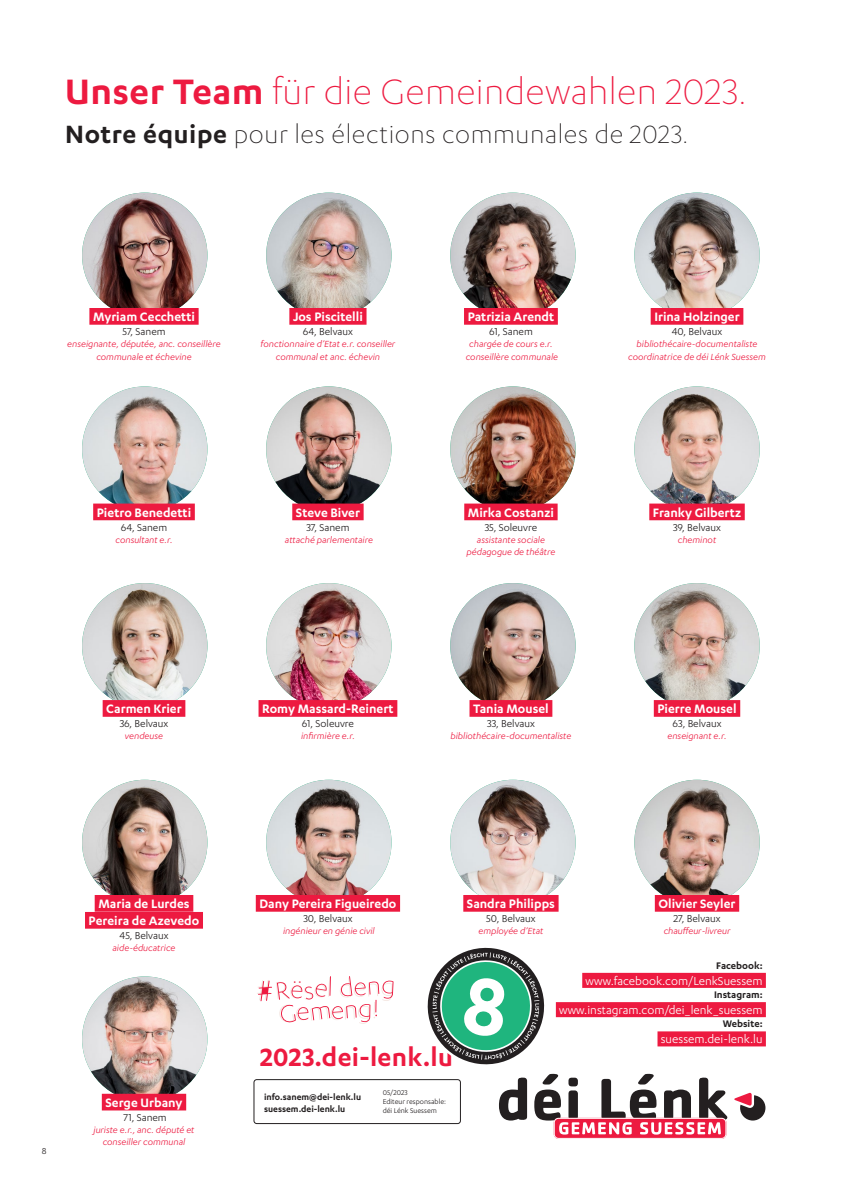
<style>
.page{position:relative;width:842px;height:1191px;background:#fff}
.page>*{position:absolute;margin:0;border:0;box-sizing:border-box;transform-origin:0 0}
.t1{font:300 41px "Karbon";letter-spacing:.01em;color:#ed1a40}
.t2{font:300 29px "Karbon";letter-spacing:.02em;color:#231f20}
.t3{font:600 29px "Karbon";letter-spacing:.01em;color:#ed1a40}
.t4{font:600 14.1px "Karbon";color:#fff}
.t5{font:13.3px "Karbon";color:#fff}
.t6{font:11.6px "Karbon";color:#231f20}
.t7{font:600 11.1px "Karbon";color:#231f20}
.t8{font:italic 10.3px/12.3px "Karbon";color:#ed1a40;text-align:center}
.t9{font:600 10px "Karbon";color:#231f20}
.t10{font:10px "Karbon";color:#231f20}
.t11{font:8px "Karbon";color:#231f20}
.s1{font-weight:600}
</style>
<div class="page">
<img style="left:82px;top:193px;width:125px;height:125px;border-radius:63px">
<img style="left:634px;top:193px;width:126px;height:125px;border-radius:63px">
<img style="left:450px;top:193px;width:126px;height:125px;border-radius:63px">
<img style="left:266px;top:193px;width:126px;height:125px;border-radius:63px">
<img style="left:82px;top:386px;width:125px;height:126px;border-radius:63px">
<img style="left:634px;top:386px;width:126px;height:126px;border-radius:63px">
<img style="left:450px;top:386px;width:126px;height:126px;border-radius:63px">
<img style="left:266px;top:386px;width:126px;height:126px;border-radius:63px">
<img style="left:82px;top:583px;width:125px;height:125px;border-radius:63px">
<img style="left:634px;top:583px;width:126px;height:125px;border-radius:63px">
<img style="left:450px;top:583px;width:126px;height:125px;border-radius:63px">
<img style="left:266px;top:583px;width:126px;height:125px;border-radius:63px">
<img style="left:82px;top:779px;width:125px;height:126px;border-radius:63px">
<img style="left:634px;top:779px;width:126px;height:126px;border-radius:63px">
<img style="left:450px;top:779px;width:126px;height:126px;border-radius:63px">
<img style="left:266px;top:779px;width:126px;height:126px;border-radius:63px">
<div style="left:292px;top:503px;width:72px;height:17px;background:#ed1a40"></div>
<div style="left:93px;top:503px;width:102px;height:17px;background:#ed1a40"></div>
<div style="left:464px;top:308px;width:94px;height:17px;background:#ed1a40"></div>
<div style="left:89px;top:308px;width:110px;height:17px;background:#ed1a40"></div>
<div style="left:651px;top:308px;width:92px;height:17px;background:#ed1a40"></div>
<div style="left:649px;top:503px;width:96px;height:17px;background:#ed1a40"></div>
<div style="left:464px;top:503px;width:94px;height:17px;background:#ed1a40"></div>
<div style="left:103px;top:700px;width:82px;height:17px;background:#ed1a40"></div>
<div style="left:654px;top:700px;width:86px;height:17px;background:#ed1a40"></div>
<div style="left:469px;top:700px;width:83px;height:17px;background:#ed1a40"></div>
<div style="left:259px;top:700px;width:138px;height:17px;background:#ed1a40"></div>
<div style="left:95px;top:895px;width:98px;height:16px;background:#ed1a40"></div>
<div style="left:85px;top:912px;width:118px;height:16px;background:#ed1a40"></div>
<div style="left:655px;top:895px;width:84px;height:16px;background:#ed1a40"></div>
<div style="left:289px;top:308px;width:77px;height:17px;background:#ed1a40"></div>
<div style="left:256px;top:895px;width:144px;height:16px;background:#ed1a40"></div>
<svg style="left:734px;top:1092px;width:31px;height:28px"></svg>
<svg style="left:554px;top:1118px;width:172px;height:20px"></svg>
<div style="left:554px;top:1117px;width:172px;height:21px;border:1px solid #fff;border-radius:4px"></div>
<div style="left:463px;top:895px;width:96px;height:16px;background:#ed1a40"></div>
<img style="left:82px;top:976px;width:125px;height:125px;border-radius:63px">
<div style="left:102px;top:1093px;width:84px;height:17px;background:#ed1a40"></div>
<div style="left:582px;top:972px;width:184px;height:16px;background:#ed1a40"></div>
<div style="left:556px;top:1002px;width:210px;height:15px;background:#ed1a40"></div>
<div style="left:657px;top:1031px;width:109px;height:15px;background:#ed1a40"></div>
<div style="left:254px;top:1079px;width:207px;height:44px;border:1px solid #231f20;border-radius:3px"></div>
<svg style="left:257px;top:976px;width:136px;height:48px"></svg>
<svg style="left:421px;top:947px;width:306px;height:187px"></svg>
<p class="t1" style="left:65px;top:70px;width:683px"><span class="s1">Unser Team</span> für die Gemeindewahlen 2023.</p>
<p class="t2" style="left:65px;top:119px;width:625px"><span class="s1">Notre équipe</span> pour les élections communales de 2023.</p>
<p class="t4" style="left:93px;top:309px;width:103px">Myriam Cecchetti</p>
<p class="t6" style="left:122px;top:325px;width:45px">57, Sanem</p>
<p class="t8" style="left:67px;top:338px;width:155px">enseignante, députée, anc. conseillère communale et échevine</p>
<p class="t4" style="left:293px;top:309px;width:71px">Jos Piscitelli</p>
<p class="t6" style="left:303px;top:325px;width:51px">64, Belvaux</p>
<p class="t8" style="left:261px;top:338px;width:136px">fonctionnaire d’Etat e.r. conseiller communal et anc. échevin</p>
<p class="t4" style="left:468px;top:309px;width:88px">Patrizia Arendt</p>
<p class="t6" style="left:489px;top:325px;width:45px">61, Sanem</p>
<p class="t8" style="left:469px;top:338px;width:85px">chargée de cours e.r.</p>
<p class="t8" style="left:466px;top:350px;width:94px">conseillère communale</p>
<p class="t4" style="left:654px;top:309px;width:87px">Irina Holzinger</p>
<p class="t6" style="left:672px;top:325px;width:52px">40, Belvaux</p>
<p class="t8" style="left:637px;top:338px;width:122px">bibliothécaire-documentaliste</p>
<p class="t8" style="left:628px;top:350px;width:139px">coordinatrice de déi Lénk Suessem</p>
<p class="t4" style="left:97px;top:504px;width:96px">Pietro Benedetti</p>
<p class="t6" style="left:121px;top:520px;width:48px">64, Sanem</p>
<p class="t8" style="left:116px;top:533px;width:58px">consultant e.r.</p>
<p class="t4" style="left:106px;top:701px;width:77px">Carmen Krier</p>
<p class="t6" style="left:120px;top:717px;width:50px">36, Belvaux</p>
<p class="t8" style="left:125px;top:730px;width:40px">vendeuse</p>
<p class="t4" style="left:296px;top:504px;width:66px">Steve Biver</p>
<p class="t6" style="left:306px;top:520px;width:45px">37, Sanem</p>
<p class="t8" style="left:285px;top:533px;width:89px">attaché parlementaire</p>
<p class="t4" style="left:468px;top:504px;width:88px">Mirka Costanzi</p>
<p class="t6" style="left:485px;top:520px;width:54px">35, Soleuvre</p>
<p class="t8" style="left:477px;top:533px;width:69px">assistante sociale</p>
<p class="t8" style="left:466px;top:545px;width:90px">pédagogue de théâtre</p>
<p class="t4" style="left:262px;top:701px;width:133px">Romy Massard-Reinert</p>
<p class="t6" style="left:302px;top:717px;width:54px">61, Soleuvre</p>
<p class="t8" style="left:301px;top:730px;width:55px">infirmière e.r.</p>
<p class="t4" style="left:473px;top:701px;width:77px">Tania Mousel</p>
<p class="t6" style="left:487px;top:717px;width:49px">33, Belvaux</p>
<p class="t8" style="left:450px;top:730px;width:122px">bibliothécaire-documentaliste</p>
<p class="t4" style="left:653px;top:504px;width:90px">Franky Gilbertz</p>
<p class="t6" style="left:673px;top:520px;width:49px">39, Belvaux</p>
<p class="t8" style="left:678px;top:533px;width:40px">cheminot</p>
<p class="t4" style="left:657px;top:701px;width:81px">Pierre Mousel</p>
<p class="t6" style="left:673px;top:717px;width:50px">63, Belvaux</p>
<p class="t8" style="left:667px;top:730px;width:61px">enseignant e.r.</p>
<p class="t4" style="left:98px;top:895px;width:93px">Maria de Lurdes</p>
<p class="t4" style="left:89px;top:912px;width:112px">Pereira de Azevedo</p>
<p class="t6" style="left:119px;top:929px;width:51px">45, Belvaux</p>
<p class="t8" style="left:113px;top:941px;width:64px">aide-éducatrice</p>
<p class="t10" style="left:42px;top:1145px;width:6px">8</p>
<p class="t4" style="left:105px;top:1094px;width:79px">Serge Urbany</p>
<p class="t6" style="left:123px;top:1110px;width:45px">71, Sanem</p>
<p class="t8" style="left:94px;top:1123px;width:102px">juriste e.r., anc. député et conseiller communal</p>
<p class="t4" style="left:259px;top:895px;width:138px">Dany Pereira Figueiredo</p>
<p class="t6" style="left:303px;top:912px;width:51px">30, Belvaux</p>
<p class="t8" style="left:283px;top:924px;width:93px">ingénieur en génie civil</p>
<p class="t3" style="left:260px;top:1041px;width:194px">2023.dei-lenk.lu</p>
<p class="t9" style="left:264px;top:1091px;width:99px">info.sanem@dei-lenk.lu</p>
<p class="t9" style="left:264px;top:1103px;width:83px">suessem.dei-lenk.lu</p>
<p class="t11" style="left:383px;top:1088px;width:26px">05/2023</p>
<p class="t11" style="left:383px;top:1097px;width:65px">Editeur responsable:</p>
<p class="t11" style="left:383px;top:1106px;width:56px">déi Lénk Suessem</p>
<p class="t4" style="left:467px;top:895px;width:89px">Sandra Philipps</p>
<p class="t6" style="left:486px;top:912px;width:51px">50, Belvaux</p>
<p class="t8" style="left:478px;top:924px;width:66px">employée d’Etat</p>
<p class="t4" style="left:658px;top:895px;width:79px">Olivier Seyler</p>
<p class="t6" style="left:673px;top:912px;width:49px">27, Belvaux</p>
<p class="t8" style="left:664px;top:924px;width:68px">chauffeur-livreur</p>
<p class="t7" style="left:716px;top:959px;width:48px">Facebook:</p>
<p class="t5" style="left:585px;top:973px;width:179px">www.facebook.com/LenkSuessem</p>
<p class="t7" style="left:714px;top:988px;width:50px">Instagram:</p>
<p class="t5" style="left:559px;top:1002px;width:205px">www.instagram.com/dei_lenk_suessem</p>
<p class="t7" style="left:723px;top:1017px;width:41px">Website:</p>
<p class="t5" style="left:661px;top:1031px;width:103px">suessem.dei-lenk.lu</p>
</div>
